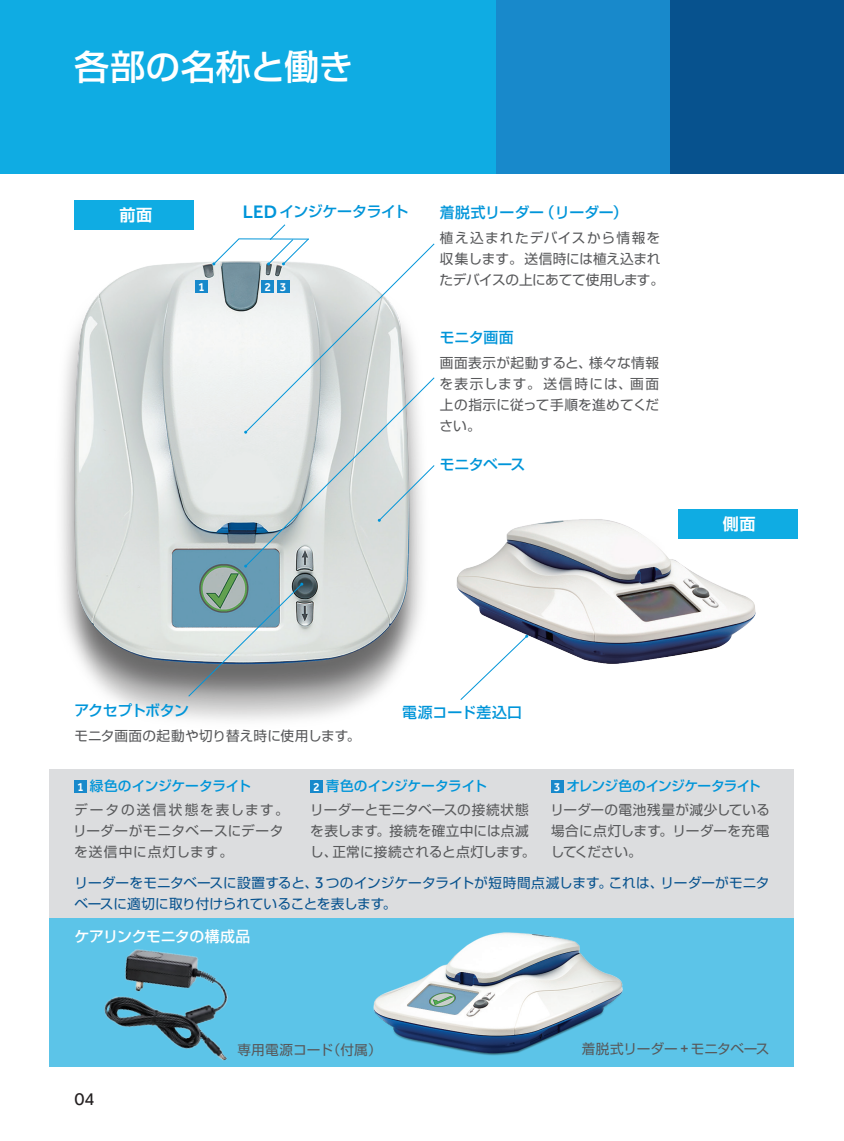
<style>
.page{position:relative;width:844px;height:1141px;background:#fff}
.page>*{position:absolute;margin:0;border:0;box-sizing:border-box;transform-origin:0 0}
.段落スタイル_1{font:500 34.65px "Shin Go Pro";letter-spacing:.01em;color:#fff}
.t1{font:18.55px "Effra";color:#231f20}
.t2{font:700 16.1px "Shin Go Pro De";color:#fff}
.t3{font:500 14.88px "Shin Go Pro";letter-spacing:-.02em;color:#0095d9}
.t4{font:500 14.88px "Shin Go Pro";letter-spacing:-.025em;color:#fff}
.t5{font:500 14.88px "Shin Go Pro";letter-spacing:.02em;color:#0095d9}
.t6{font:13.65px/21px "Shin Go Pro";letter-spacing:.02em;color:#57585a;text-align:justify}
.t7{font:13.65px/21px "Shin Go Pro";color:#07528e}
.t8{font:13.65px/21px "Shin Go Pro";letter-spacing:.06em;color:#57585a}
.t9{font:13.65px/21px "Shin Go Pro";letter-spacing:.045em;color:#57585a}
.t10{font:500 13.65px "Shin Go Pro";letter-spacing:-.02em;color:#0095d9}
.t11{font:13.65px "Shin Go Pro";letter-spacing:-.035em;color:#57585a}
.t12{font:500 13.65px "Shin Go Pro";letter-spacing:-.05em;color:#0095d9}
.t13{font:13.65px "Shin Go Pro";letter-spacing:-.02em;color:#57585a}
.t14{font:500 12.42px "Effra";color:#fff}
.s1{font-family:"Effra";font-size:18.55px}
.s2{font-family:"Effra";font-size:12.42px;color:#fff}
.s3{font-family:"Effra";font-size:16.97px}
</style>
<div class="page">
<img style="left:61px;top:338px;width:361px;height:382px">
<div style="left:0;top:0;width:843px;height:174px;background:#0face3"></div>
<div style="left:670px;top:0;width:173px;height:174px;background:#07528e"></div>
<div style="left:496px;top:0;width:174px;height:174px;background:#1889cb"></div>
<div style="left:50px;top:918px;width:744px;height:149px;background:#5cc4e8"></div>
<div style="left:50px;top:769px;width:744px;height:149px;background:#dcdddf"></div>
<svg style="left:779px;top:509px;width:17px;height:30px"></svg>
<img style="left:81px;top:916px;width:184px;height:151px">
<img style="left:456px;top:509px;width:323px;height:155px">
<svg style="left:843px;top:0;width:1px;height:174px"></svg>
<svg style="left:187px;top:583px;width:116px;height:114px;background:#9badb1"></svg>
<svg style="left:459px;top:635px;width:69px;height:65px"></svg>
<svg style="left:74px;top:781px;width:13px;height:12px"></svg>
<svg style="left:310px;top:781px;width:12px;height:12px"></svg>
<svg style="left:551px;top:781px;width:12px;height:12px"></svg>
<img style="left:350px;top:915px;width:301px;height:152px">
<svg style="left:74px;top:200px;width:361px;height:368px"></svg>
<p class="段落スタイル_1" style="left:74px;top:39px;width:280px">各部の名称と働き</p>
<p class="t2" style="left:119px;top:202px;width:34px">前面</p>
<p class="t14" style="left:198px;top:279px;width:8px">1</p>
<p class="t3" style="left:243px;top:199px;width:167px"><span class="s1">LED</span> インジケータライト</p>
<p class="t14" style="left:264px;top:279px;width:8px">2</p>
<p class="t14" style="left:280px;top:279px;width:8px">3</p>
<p class="t3" style="left:440px;top:200px;width:189px">着脱式リーダー（リーダー）</p>
<p class="t9" style="left:440px;top:226px;width:222px">植え込まれたデバイスから情報を収集します。送信時には植え込まれ</p>
<p class="t11" style="left:439px;top:269px;width:226px">たデバイスの上にあてて使用します。</p>
<p class="t3" style="left:440px;top:325px;width:75px">モニタ画面</p>
<p class="t6" style="left:439px;top:351px;width:221px">画面表示が起動すると、様々な情報を表示します。送信時には、画面上の指示に従って手順を進めてください。</p>
<p class="t3" style="left:440px;top:452px;width:87px">モニタベース</p>
<p class="t2" style="left:722px;top:511px;width:34px">側面</p>
<p class="t3" style="left:74px;top:698px;width:116px">アクセプトボタン</p>
<p class="t6" style="left:74px;top:723px;width:287px">モニタ画面の起動や切り替え時に使用します。</p>
<p class="t5" style="left:402px;top:700px;width:121px">電源コード差込口</p>
<p class="t10" style="left:77px;top:775px;width:175px"><span class="s2">1</span> 緑色のインジケータライト</p>
<p class="t8" style="left:73px;top:798px;width:217px">データの送信状態を表します。リーダーがモニタベースにデータを送信中に点灯します。</p>
<p class="t7" style="left:74px;top:870px;width:696px">リーダーをモニタベースに設置すると、<span class="s3">3</span>つのインジケータライトが短時間点滅します。これは、リーダーがモニタベースに適切に取り付けられていることを表します。</p>
<p class="t10" style="left:313px;top:775px;width:175px"><span class="s2">2</span> 青色のインジケータライト</p>
<p class="t6" style="left:310px;top:798px;width:227px;text-align:left">リーダーとモニタベースの接続状態を表します。接続を確立中には点滅し、正常に接続されると点灯します。</p>
<p class="t12" style="left:553px;top:775px;width:208px"><span class="s2">3</span> オレンジ色のインジケータライト</p>
<p class="t6" style="left:550px;top:798px;width:221px">リーダーの電池残量が減少している場合に点灯します。リーダーを充電してください。</p>
<p class="t4" style="left:74px;top:924px;width:177px">ケアリンクモニタの構成品</p>
<h2 class="t1" style="left:74px;top:1088px;width:22px">04</h2>
<p class="t6" style="left:237px;top:1038px;width:146px">専用電源コード（付属）</p>
<p class="t13" style="left:581px;top:1037px;width:189px">着脱式リーダー <span class="s3">+</span>モニタベース</p>
</div>
